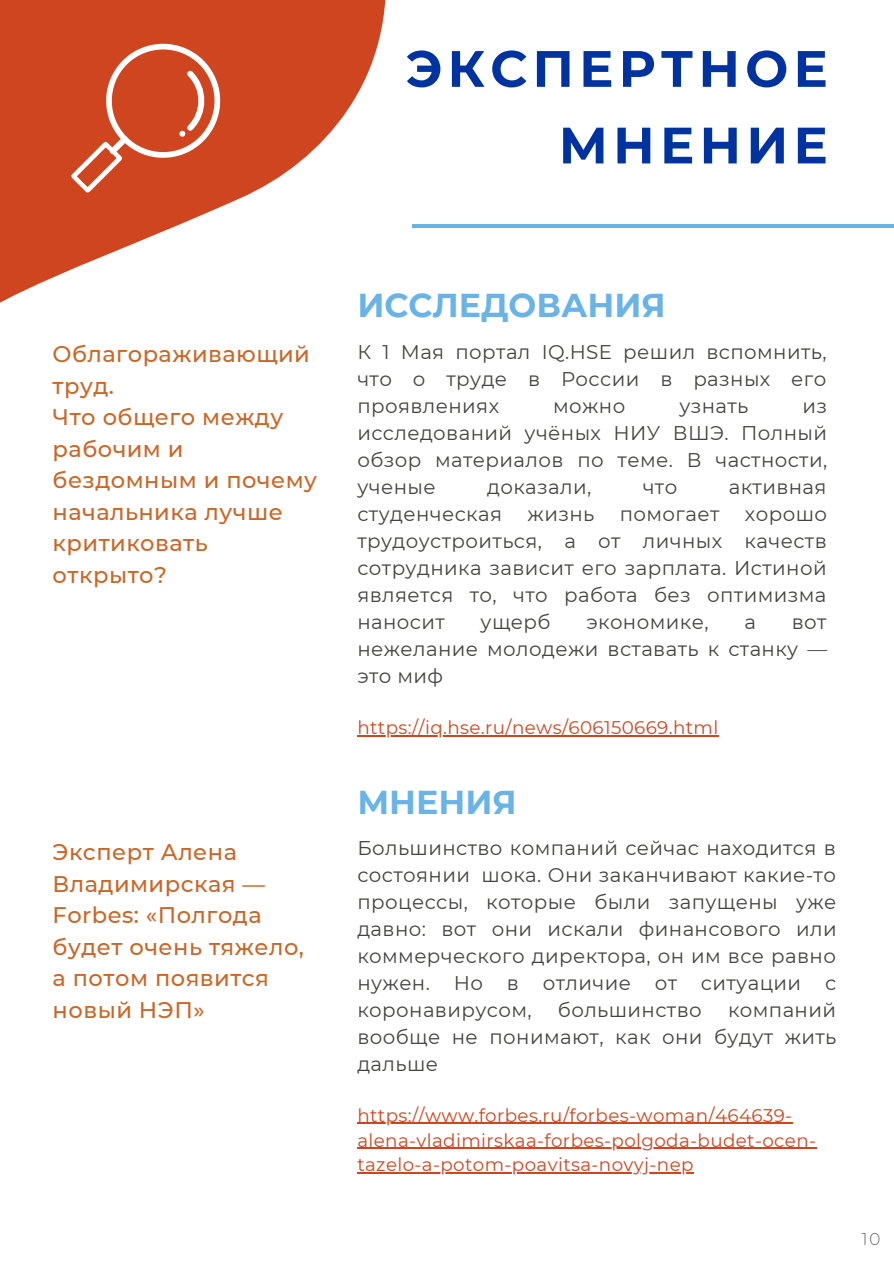
<style>
.page{position:relative;width:894px;height:1264px;background:#fff}
.page>*{position:absolute;margin:0;border:0;box-sizing:border-box;transform-origin:0 0}
.t1{font:700 51.15px/76.5px "Montserrat";letter-spacing:.1em;color:#0033a0;text-align:right}
.t2{font:700 33px "Montserrat";color:#69b3e7}
.t3{font:500 22.5px/31.5px "Montserrat";letter-spacing:.02em;color:#cb6627}
.t4{font:19.8px/27px "Montserrat";letter-spacing:.02em;color:#444440;text-align:justify}
.t5{font:18.3px/24.8px "Montserrat";letter-spacing:.02em;color:#cf4520}
.t6{font:200 16.5px "Montserrat";color:#222}
</style>
<div class="page">
<hr style="left:411px;top:224px;width:482px;height:4px;background:#69b3e7">
<svg style="left:0;top:0;width:412px;height:303px;fill:#cf4520"></svg>
<svg style="left:70px;top:20px;width:173px;height:174px;background:#d35736"></svg>
<hr style="left:357px;top:735px;width:361px;height:1px;background:#cf4520">
<hr style="left:357px;top:1122px;width:435px;height:1px;background:#cf4520">
<hr style="left:357px;top:1147px;width:459px;height:1px;background:#cf4520">
<hr style="left:357px;top:1172px;width:336px;height:1px;background:#cf4520">
<p class="t1" style="left:406px;top:30px;width:423px">ЭКСПЕРТНОЕ<br>МНЕНИЕ</p>
<p class="t3" style="left:53px;top:338px;width:259px">Облагораживающий труд.</p>
<p class="t3" style="left:53px;top:401px;width:266px">Что общего между рабочим и бездомным и почему начальника лучше критиковать открыто?</p>
<p class="t3" style="left:53px;top:836px;width:253px">Эксперт Алена<br>Владимирская —<br>Forbes: «Полгода будет очень тяжело, а потом появится новый НЭП»</p>
<p class="t2" style="left:357px;top:285px;width:310px">ИССЛЕДОВАНИЯ</p>
<p class="t4" style="left:357px;top:338px;width:470px">К 1 Мая портал IQ.HSE решил вспомнить, что о труде в России в разных его проявлениях</p>
<p class="t4" style="left:357px;top:392px;width:471px;text-indent:445px">из исследований учёных НИУ ВШЭ. Полный обзор материалов по теме. В частности, ученые</p>
<p class="t4" style="left:553px;top:392px;width:74px">можно</p>
<p class="t4" style="left:679px;top:392px;width:71px">узнать</p>
<p class="t4" style="left:487px;top:473px;width:106px">доказали,</p>
<p class="t4" style="left:642px;top:473px;width:36px">что</p>
<p class="t4" style="left:728px;top:473px;width:99px">активная</p>
<p class="t4" style="left:357px;top:500px;width:146px">студенческая</p>
<p class="t4" style="left:527px;top:500px;width:68px">жизнь</p>
<p class="t4" style="left:619px;top:500px;width:101px">помогает</p>
<p class="t4" style="left:357px;top:500px;width:471px;text-indent:387px">хорошо трудоустроиться, а от личных качеств сотрудника зависит его зарплата. Истиной является то, что работа без оптимизма наносит</p>
<p class="t4" style="left:480px;top:608px;width:71px">ущерб</p>
<p class="t4" style="left:586px;top:608px;width:124px">экономике,</p>
<p class="t4" style="left:744px;top:608px;width:13px">а</p>
<p class="t4" style="left:357px;top:608px;width:471px;text-indent:434px">вот нежелание молодежи вставать к станку — это миф</p>
<p class="t5" style="left:357px;top:715px;width:362px">https://iq.hse.ru/news/606150669.html</p>
<p class="t2" style="left:357px;top:782px;width:161px">МНЕНИЯ</p>
<p class="t4" style="left:357px;top:834px;width:481px">Большинство компаний сейчас находится в состоянии шока. Они заканчивают какие-то процессы, которые были запущены уже давно: вот они искали финансового или коммерческого директора, он им все равно нужен. Но в отличие от ситуации с коронавирусом,</p>
<p class="t4" style="left:557px;top:996px;width:145px">большинство</p>
<p class="t4" style="left:357px;top:996px;width:480px;text-indent:370px">компаний вообще не понимают, как они будут жить дальше</p>
<p class="t5" style="left:357px;top:1102px;width:460px">https://www.forbes.ru/forbes-woman/464639- alena-vladimirskaa-forbes-polgoda-budet-ocen&shy;tazelo-a-potom-poavitsa-novyj-nep</p>
<p class="t6" style="left:861px;top:1228px;width:20px">10</p>
</div>
